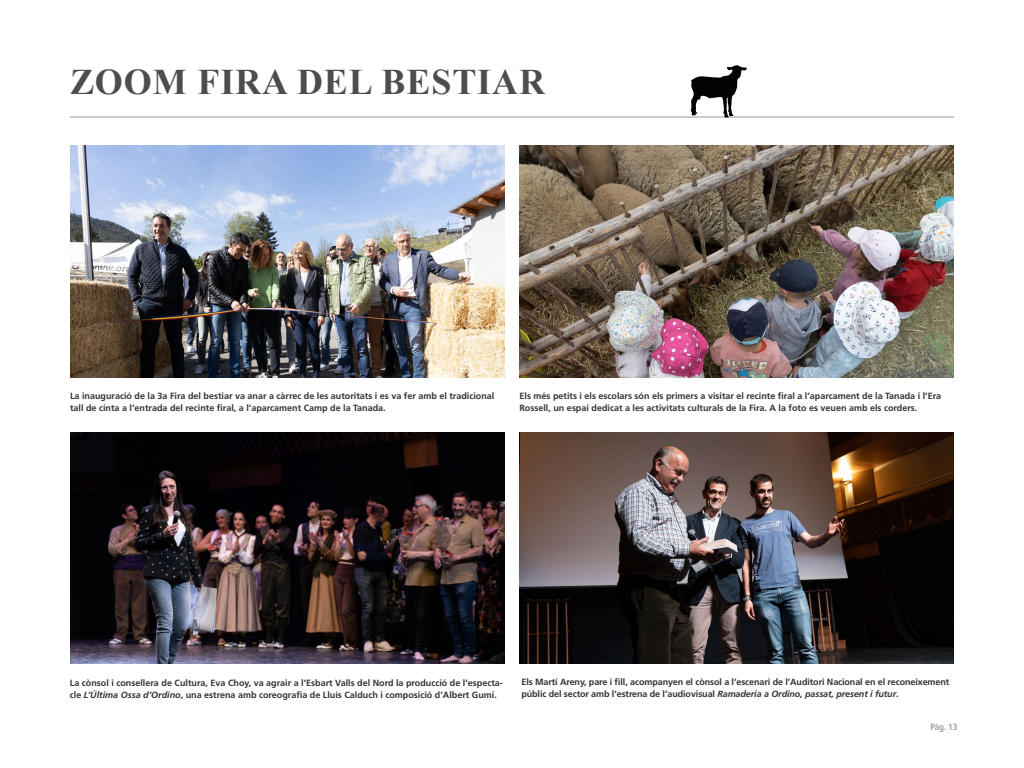
<style>
.page{position:relative;width:1024px;height:768px;background:#fff}
.page>*{position:absolute;margin:0;border:0;box-sizing:border-box;transform-origin:0 0}
.t1{font:700 36px "Times New Roman";letter-spacing:.025em;color:#4d4d4d}
.t2{font:700 9px/12px "Frutiger LT Std";color:#333}
.t3{font:700 condensed 9px "Frutiger LT Std";color:#999}
.s1{font-style:italic}
</style>
<div class="page">
<hr style="left:70px;top:117px;width:884px;height:1px;background:#999">
<img style="left:70px;top:146px;width:434px;height:231px">
<img style="left:70px;top:432px;width:434px;height:232px">
<img style="left:520px;top:432px;width:434px;height:232px">
<img style="left:520px;top:146px;width:434px;height:231px">
<svg style="left:690px;top:65px;width:57px;height:53px"></svg>
<h1 class="t1" style="left:70px;top:57px;width:477px">ZOOM FIRA DEL BESTIAR</h1>
<p class="t2" style="left:70px;top:390px;width:426px">La inauguració de la 3a Fira del bestiar va anar a càrrec de les autoritats i es va fer amb el tradicional tall de cinta a l’entrada del recinte firal, a l’aparcament Camp de la Tanada.</p>
<p class="t2" style="left:519px;top:390px;width:423px">Els més petits i els escolars són els primers a visitar el recinte firal a l’aparcament de la Tanada i l’Era<br>Rossell, un espai dedicat a les activitats culturals de la Fira. A la foto es veuen amb els corders.</p>
<p class="t2" style="left:70px;top:677px;width:434px">La cònsol i consellera de Cultura, Eva Choy, va agrair a l’Esbart Valls del Nord la producció de l’especta&shy;cle <span class="s1">L’Última Ossa d’Ordino</span>, una estrena amb coreografia de Lluís Calduch i composició d’Albert Gumí.</p>
<p class="t2" style="left:521px;top:676px;width:429px">Els Martí Areny, pare i fill, acompanyen el cònsol a l’escenari de l’Auditori Nacional en el reconeixement públic del sector amb l’estrena de l’audiovisual <span class="s1">Ramaderia a Ordino, passat, present i futur</span>.</p>
<p class="t3" style="left:931px;top:721px;width:28px">Pàg. 13</p>
</div>
